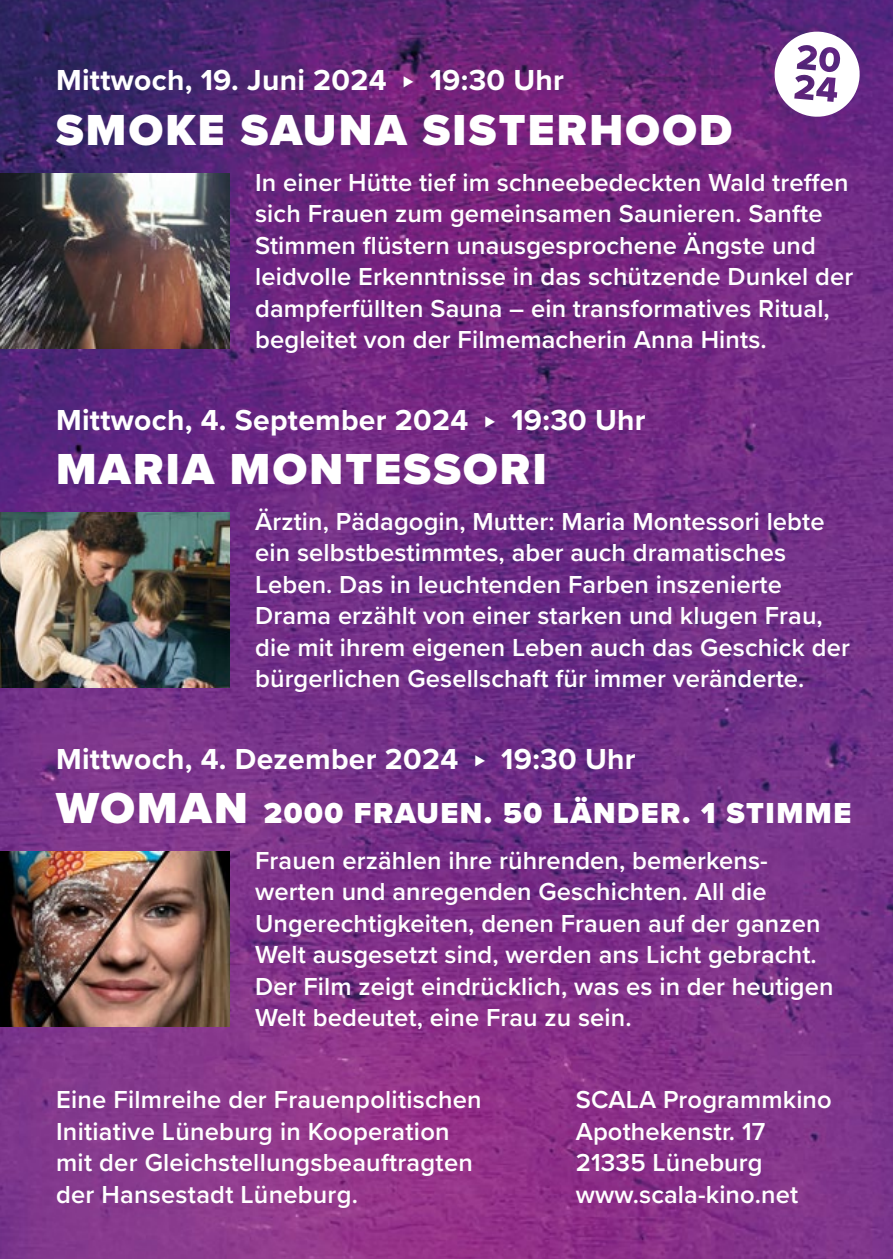
<style>
.page{position:relative;width:893px;height:1259px;background:#fff}
.page>*{position:absolute;margin:0;border:0;box-sizing:border-box;transform-origin:0 0}
.t1{font:900 45px "Proxima Nova";letter-spacing:.05em;color:#fff}
.t2{font:700 30px/54.6px "Proxima Nova";letter-spacing:.01em;color:#fff}
.t3{font:600 25.5px/31.5px "Proxima Nova";letter-spacing:.005em;color:#fff}
.s1{font-size:18px}
.s2{font-weight:900;font-size:45px}
.s3{font-weight:900}
</style>
<div class="page">
<img style="left:0;top:0;width:893px;height:1259px">
<img style="left:0;top:173px;width:230px;height:175px">
<img style="left:0;top:512px;width:230px;height:175px">
<img style="left:0;top:851px;width:230px;height:175px">
<svg style="left:773px;top:30px;width:88px;height:89px"></svg>
<p class="t2" style="left:56px;top:52px;width:509px">Mittwoch, 19. Juni 2024 <span class="s1">⊲</span> 19:30 Uhr</p>
<h1 class="t1" style="left:56px;top:97px;width:677px">SMOKE SAUNA SISTERHOOD</h1>
<p class="t3" style="left:255px;top:166px;width:600px">In einer Hütte tief im schneebedeckten Wald treffen sich Frauen zum gemeinsamen Saunieren. Sanfte Stimmen flüstern unausgesprochene Ängste und leidvolle Erkenntnisse in das schützende Dunkel der dampferfüllten Sauna – ein transformatives Ritual, begleitet von der Filmemacherin Anna Hints.</p>
<p class="t2" style="left:56px;top:391px;width:591px">Mittwoch, 4. September 2024 <span class="s1">⊲</span> 19:30 Uhr</p>
<h1 class="t1" style="left:56px;top:436px;width:492px">MARIA MONTESSORI</h1>
<p class="t3" style="left:255px;top:505px;width:596px">Ärztin, Pädagogin, Mutter: Maria Montessori lebte ein selbstbestimmtes, aber auch dramatisches Leben. Das in leuchtenden Farben inszenierte Drama erzählt von einer starken und klugen Frau, die mit ihrem eigenen Leben auch das Geschick der bürgerlichen Gesellschaft für immer veränderte.</p>
<p class="t2" style="left:56px;top:730px;width:797px">Mittwoch, 4. Dezember 2024 <span class="s1">⊲</span> 19:30 Uhr<br><span class="s2">WOMAN</span> <span class="s3">2000 FRAUEN. 50 LÄNDER. 1 STIMME</span></p>
<p class="t3" style="left:255px;top:844px;width:580px">Frauen erzählen ihre rührenden, bemerkens&shy;werten und anregenden Geschichten. All die Ungerechtigkeiten, denen Frauen auf der ganzen Welt ausgesetzt sind, werden ans Licht gebracht.<br>Der Film zeigt eindrücklich, was es in der heutigen Welt bedeutet, eine Frau zu sein.</p>
<p class="t3" style="left:56px;top:1083px;width:427px">Eine Filmreihe der Frauenpolitischen Initiative Lüneburg in Kooperation mit der Gleichstellungsbeauftragten der Hansestadt Lüneburg.</p>
<p class="t3" style="left:576px;top:1083px;width:258px">SCALA Programmkino<br>Apothekenstr. 17<br>21335 Lüneburg www.scala-kino.net</p>
</div>
